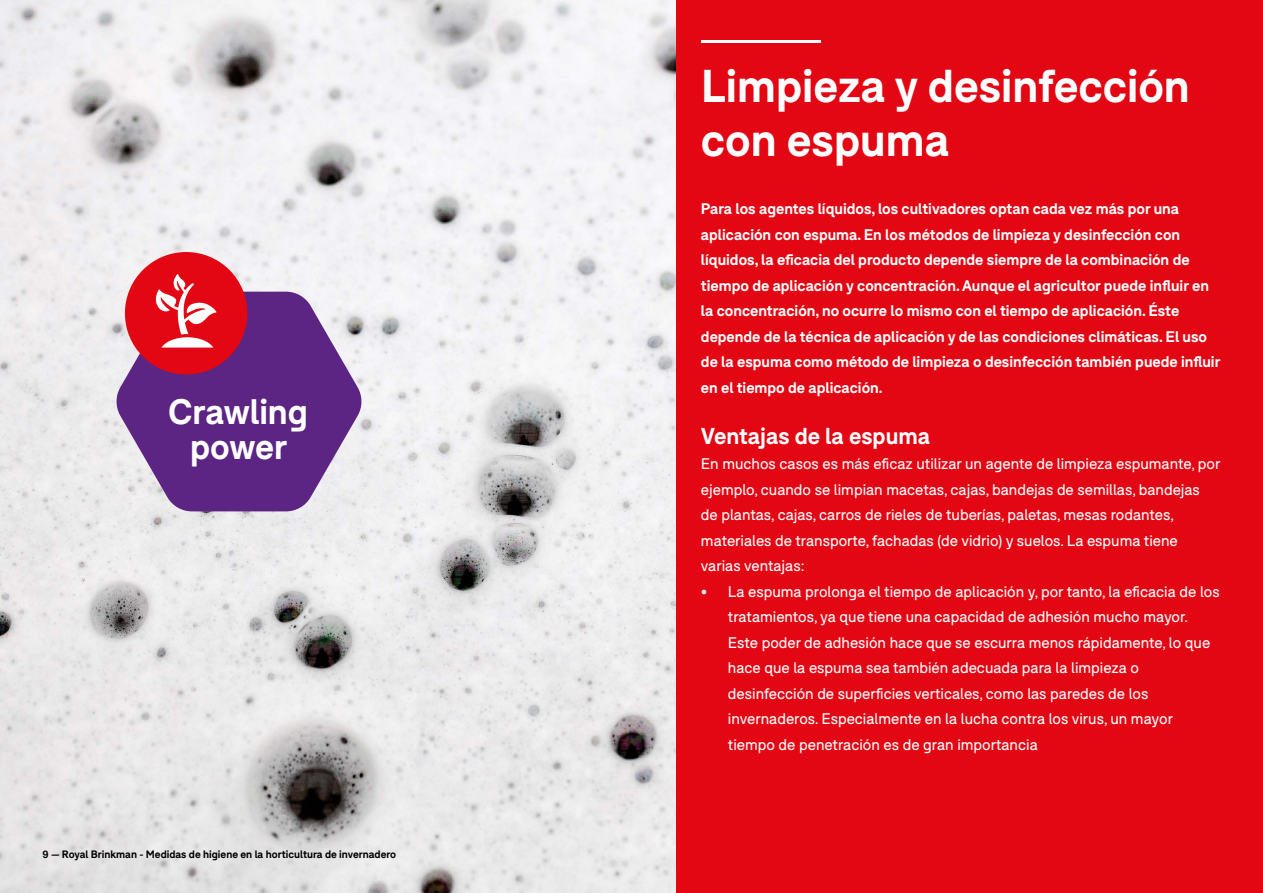
<style>
.page{position:relative;width:1263px;height:893px;background:#fff}
.page>*{position:absolute;margin:0;border:0;box-sizing:border-box;transform-origin:0 0}
.t1{font:700 45px/54px "F37 Bolton";color:#fff}
.t2{font:700 34.5px/34.5px "F37 Bolton";letter-spacing:-.005em;color:#fff;text-align:center}
.t3{font:700 22.5px "F37 Bolton";color:#fff}
.t4{font:15px/25.5px "F37 Bolton";color:#fff}
.t5{font:700 15px/25.5px "F37 Bolton";color:#fff}
.t6{font:700 10.5px "F37 Bolton";color:#000}
</style>
<div class="page">
<img style="left:0;top:0;width:676px;height:893px">
<div style="left:676px;top:0;width:587px;height:893px;background:#e30613"></div>
<hr style="left:701px;top:40px;width:119px;height:3px;background:#fff">
<svg style="left:115px;top:292px;width:248px;height:219px;background:#7e539b"></svg>
<div style="left:125px;top:252px;width:122px;height:122px;background:#e30613;border-radius:50%"></div>
<svg style="left:155px;top:274px;width:61px;height:74px"></svg>
<h2 class="t2" style="left:168px;top:395px;width:141px">Crawling power</h2>
<p class="t6" style="left:43px;top:848px;width:355px">9 — Royal Brinkman - Medidas de higiene en la horticultura de invernadero</p>
<h1 class="t1" style="left:701px;top:60px;width:490px">Limpieza y desinfección con espuma</h1>
<p class="t5" style="left:701px;top:196px;width:521px">Para los agentes líquidos, los cultivadores optan cada vez más por una aplicación con espuma. En los métodos de limpieza y desinfección con líquidos, la eficacia del producto depende siempre de la combinación de tiempo de aplicación y concentración. Aunque el agricultor puede influir en la concentración, no ocurre lo mismo con el tiempo de aplicación. Éste depende de la técnica de aplicación y de las condiciones climáticas. El uso de la espuma como método de limpieza o desinfección también puede influir en el tiempo de aplicación.</p>
<h3 class="t3" style="left:701px;top:422px;width:231px">Ventajas de la espuma</h3>
<p class="t4" style="left:701px;top:451px;width:521px">En muchos casos es más eficaz utilizar un agente de limpieza espumante, por ejemplo, cuando se limpian macetas, cajas, bandejas de semillas, bandejas de plantas, cajas, carros de rieles de tuberías, paletas, mesas rodantes, materiales de transporte, fachadas (de vidrio) y suelos. La espuma tiene varias ventajas:</p>
<p class="t4" style="left:728px;top:579px;width:493px;text-indent:-27px">• La espuma prolonga el tiempo de aplicación y, por tanto, la eficacia de los tratamientos, ya que tiene una capacidad de adhesión mucho mayor.<br>Este poder de adhesión hace que se escurra menos rápidamente, lo que hace que la espuma sea también adecuada para la limpieza o desinfección de superficies verticales, como las paredes de los invernaderos. Especialmente en la lucha contra los virus, un mayor tiempo de penetración es de gran importancia</p>
</div>
